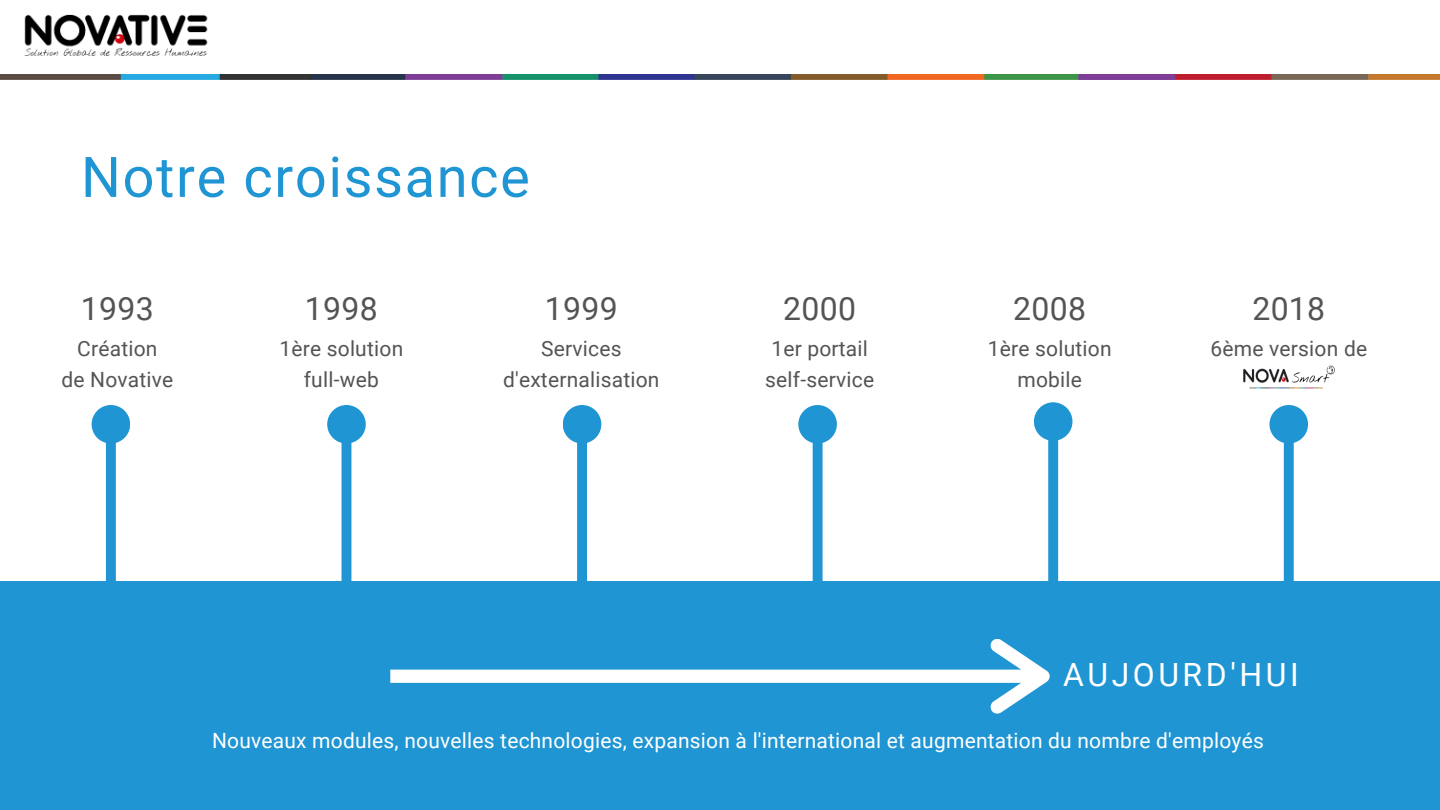
<style>
.page{position:relative;width:1440px;height:810px;background:#1f95d3}
.page>*{position:absolute;margin:0;border:0;box-sizing:border-box;transform-origin:0 0}
.t1{font:56px "Roboto";letter-spacing:.03em;color:#1f95d3}
.t2{font:32px "Roboto";letter-spacing:.01em;color:#545454}
.t3{font:32px "Roboto";letter-spacing:.11em;color:#fff}
.t4{font:21px "Roboto";letter-spacing:.01em;color:#545454}
.t5{font:21px "Roboto";letter-spacing:.01em;color:#fff}
</style>
<div class="page">
<div style="left:0;top:0;width:1440px;height:580px;background:#fff"></div>
<svg style="left:390px;top:639px;width:660px;height:75px"></svg>
<img style="left:0;top:75px;width:1440px;height:4px">
<img style="left:24px;top:14px;width:184px;height:42px">
<svg style="left:92px;top:405px;width:38px;height:176px"></svg>
<svg style="left:1270px;top:405px;width:38px;height:176px"></svg>
<svg style="left:563px;top:405px;width:38px;height:176px"></svg>
<svg style="left:327px;top:405px;width:39px;height:176px"></svg>
<img style="left:1243px;top:366px;width:92px;height:22px">
<svg style="left:798px;top:405px;width:39px;height:176px"></svg>
<svg style="left:1034px;top:402px;width:38px;height:179px"></svg>
<p class="t1" style="left:81px;top:145px;width:450px">Notre croissance</p>
<p class="t2" style="left:81px;top:290px;width:74px">1993</p>
<p class="t4" style="left:77px;top:336px;width:82px">Création</p>
<p class="t4" style="left:61px;top:368px;width:114px">de Novative</p>
<p class="t2" style="left:305px;top:290px;width:74px">1998</p>
<p class="t4" style="left:279px;top:336px;width:125px">1ère solution</p>
<p class="t4" style="left:304px;top:368px;width:77px">full-web</p>
<p class="t2" style="left:545px;top:290px;width:74px">1999</p>
<p class="t4" style="left:541px;top:336px;width:82px">Services</p>
<p class="t4" style="left:503px;top:368px;width:158px">d'externalisation</p>
<p class="t2" style="left:783px;top:290px;width:74px">2000</p>
<p class="t4" style="left:771px;top:336px;width:98px">1er portail</p>
<p class="t4" style="left:765px;top:368px;width:110px">self-service</p>
<p class="t2" style="left:1013px;top:290px;width:74px">2008</p>
<p class="t4" style="left:988px;top:336px;width:125px">1ère solution</p>
<p class="t4" style="left:1017px;top:368px;width:66px">mobile</p>
<p class="t2" style="left:1252px;top:290px;width:74px">2018</p>
<p class="t4" style="left:1211px;top:336px;width:158px">6ème version de</p>
<p class="t3" style="left:1063px;top:656px;width:237px">AUJOURD'HUI</p>
<p class="t5" style="left:212px;top:729px;width:1053px">Nouveaux modules, nouvelles technologies, expansion à l'international et augmentation du nombre d'employés</p>
</div>
